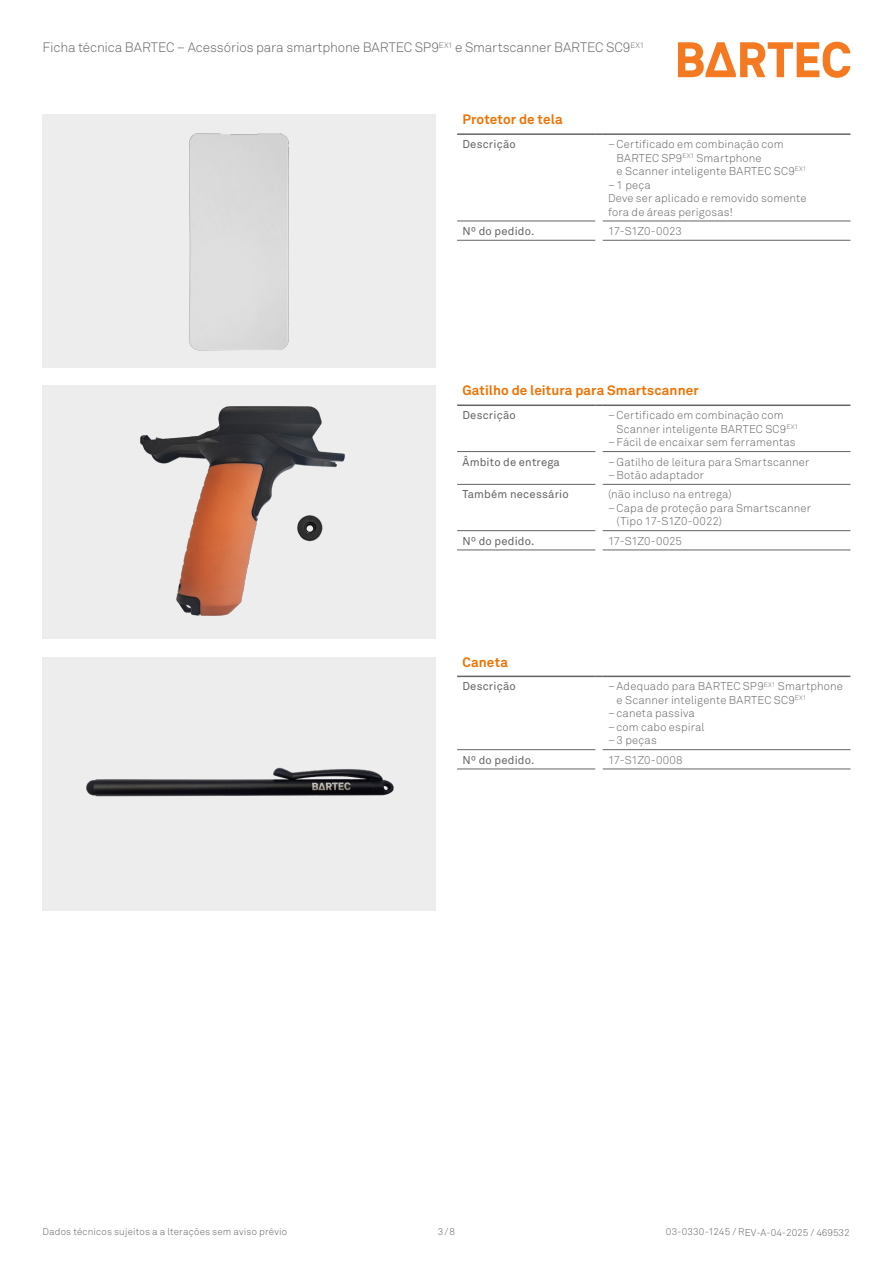
<style>
.page{position:relative;width:893px;height:1263px;background:#fff}
.page>*{position:absolute;margin:0;border:0;box-sizing:border-box;transform-origin:0 0}
.t1{font:300 13.5px "Akkurat Pro";letter-spacing:-.01em;color:#636366}
.Tab_01_Headline_9{font:700 13.5px "Akkurat Pro";letter-spacing:.01em;color:#ef7100}
.Tab_03_Copy_7_5{font:300 11.25px/13.5px "Akkurat Pro";letter-spacing:.01em;color:#636366}
.Tab_03_Copy_Legend_7_5{font:11.25px "Akkurat Pro";letter-spacing:.015em;color:#636366}
.Tab_03_Copy_7_5-2{font:300 11.25px "Akkurat Pro";letter-spacing:-.01em;color:#636366}
.Paragraph_Style_1{font:300 11.25px "Akkurat Pro";letter-spacing:.01em;color:#636366}
.t2{font:300 9.75px "Akkurat Pro";letter-spacing:.015em;color:#636366}
</style>
<div class="page">
<svg style="left:678px;top:42px;width:172px;height:36px"></svg>
<div style="left:43px;top:115px;width:393px;height:253px;background:#ededee"></div>
<div style="left:43px;top:657px;width:393px;height:253px;background:#ededee"></div>
<hr style="left:457px;top:550px;width:138px;height:1px;background:#636366">
<hr style="left:603px;top:404px;width:247px;height:2px;background:#636366">
<hr style="left:603px;top:451px;width:247px;height:1px;background:#636366">
<hr style="left:603px;top:484px;width:247px;height:1px;background:#636366">
<hr style="left:603px;top:530px;width:247px;height:1px;background:#636366">
<hr style="left:603px;top:550px;width:247px;height:1px;background:#636366">
<svg style="left:457px;top:404px;width:146px;height:146px"></svg>
<img style="left:86px;top:767px;width:308px;height:30px">
<hr style="left:457px;top:240px;width:138px;height:1px;background:#636366">
<hr style="left:603px;top:133px;width:247px;height:2px;background:#636366">
<hr style="left:603px;top:221px;width:247px;height:1px;background:#636366">
<hr style="left:603px;top:240px;width:247px;height:1px;background:#636366">
<svg style="left:457px;top:133px;width:146px;height:107px"></svg>
<hr style="left:603px;top:676px;width:247px;height:1px;background:#636366">
<hr style="left:603px;top:749px;width:247px;height:1px;background:#636366">
<hr style="left:603px;top:768px;width:247px;height:1px;background:#636366">
<svg style="left:457px;top:676px;width:146px;height:93px"></svg>
<div style="left:189px;top:133px;width:100px;height:218px;background:#dadadb"></div>
<div style="left:43px;top:386px;width:393px;height:253px;background:#ededee"></div>
<img style="left:140px;top:406px;width:205px;height:210px">
<p class="t1" style="left:43px;top:39px;width:603px">Ficha técnica BARTEC – Acessórios para smartphone BARTEC SP9<sup>EX1</sup> e Smartscanner BARTEC SC9<sup>EX1</sup></p>
<p class="Tab_01_Headline_9" style="left:462px;top:111px;width:102px">Protetor de tela</p>
<p class="Tab_03_Copy_Legend_7_5" style="left:462px;top:138px;width:55px">Descrição</p>
<p class="Tab_03_Copy_7_5" style="left:617px;top:137px;width:191px;text-indent:-9px">–Certificado em combinação com<br>BARTEC SP9<sup>EX1</sup> Smartphone<br>e Scanner inteligente BARTEC SC9<sup>EX1</sup></p>
<p class="Tab_03_Copy_7_5" style="left:608px;top:178px;width:44px">–1 peça</p>
<p class="Tab_03_Copy_7_5" style="left:608px;top:191px;width:200px">Deve ser aplicado e removido somente</p>
<p class="Tab_03_Copy_7_5" style="left:608px;top:205px;width:126px">fora de áreas perigosas!</p>
<p class="Tab_03_Copy_Legend_7_5" style="left:462px;top:224px;width:73px">Nº do pedido.</p>
<p class="Tab_03_Copy_7_5-2" style="left:608px;top:224px;width:75px">17-S1Z0-0023</p>
<p class="Tab_01_Headline_9" style="left:462px;top:382px;width:238px">Gatilho de leitura para Smartscanner</p>
<p class="Tab_03_Copy_Legend_7_5" style="left:462px;top:409px;width:55px">Descrição</p>
<p class="Tab_03_Copy_7_5" style="left:617px;top:409px;width:183px;text-indent:-9px">–Certificado em combinação com<br>Scanner inteligente BARTEC SC9<sup>EX1</sup></p>
<p class="Tab_03_Copy_7_5" style="left:608px;top:436px;width:189px">–Fácil de encaixar sem ferramentas</p>
<p class="Tab_03_Copy_Legend_7_5" style="left:462px;top:455px;width:99px">Âmbito de entrega</p>
<p class="Tab_03_Copy_7_5" style="left:608px;top:455px;width:203px">–Gatilho de leitura para Smartscanner</p>
<p class="Tab_03_Copy_7_5" style="left:608px;top:468px;width:98px">–Botão adaptador</p>
<p class="Tab_03_Copy_Legend_7_5" style="left:462px;top:488px;width:108px">Também necessário</p>
<p class="Paragraph_Style_1" style="left:608px;top:488px;width:125px">(não incluso na entrega)</p>
<p class="Tab_03_Copy_7_5" style="left:617px;top:501px;width:196px;text-indent:-9px">–Capa de proteção para Smartscanner (Tipo 17-S1Z0-0022)</p>
<p class="Tab_03_Copy_Legend_7_5" style="left:462px;top:534px;width:73px">Nº do pedido.</p>
<p class="Tab_03_Copy_7_5-2" style="left:608px;top:534px;width:75px">17-S1Z0-0025</p>
<p class="Tab_01_Headline_9" style="left:462px;top:653px;width:47px">Caneta</p>
<p class="Tab_03_Copy_Legend_7_5" style="left:462px;top:680px;width:55px">Descrição</p>
<p class="Tab_03_Copy_7_5" style="left:617px;top:680px;width:228px;text-indent:-8px">–Adequado para BARTEC SP9<sup>EX1</sup> Smartphone e Scanner inteligente BARTEC SC9<sup>EX1</sup></p>
<p class="Tab_03_Copy_7_5" style="left:608px;top:707px;width:88px">–caneta passiva</p>
<p class="Tab_03_Copy_7_5" style="left:608px;top:720px;width:98px">–com cabo espiral</p>
<p class="Tab_03_Copy_7_5" style="left:608px;top:734px;width:50px">–3 peças</p>
<p class="Tab_03_Copy_Legend_7_5" style="left:462px;top:753px;width:73px">Nº do pedido.</p>
<p class="Tab_03_Copy_7_5-2" style="left:608px;top:753px;width:76px">17-S1Z0-0008</p>
<p class="t2" style="left:43px;top:1226px;width:246px">Dados técnicos sujeitos a a lterações sem aviso prévio</p>
<p class="t2" style="left:438px;top:1226px;width:19px">3/8</p>
<p class="t2" style="left:666px;top:1226px;width:185px">03-0330-1245 / REV-A-04-2025 / 469532</p>
</div>
